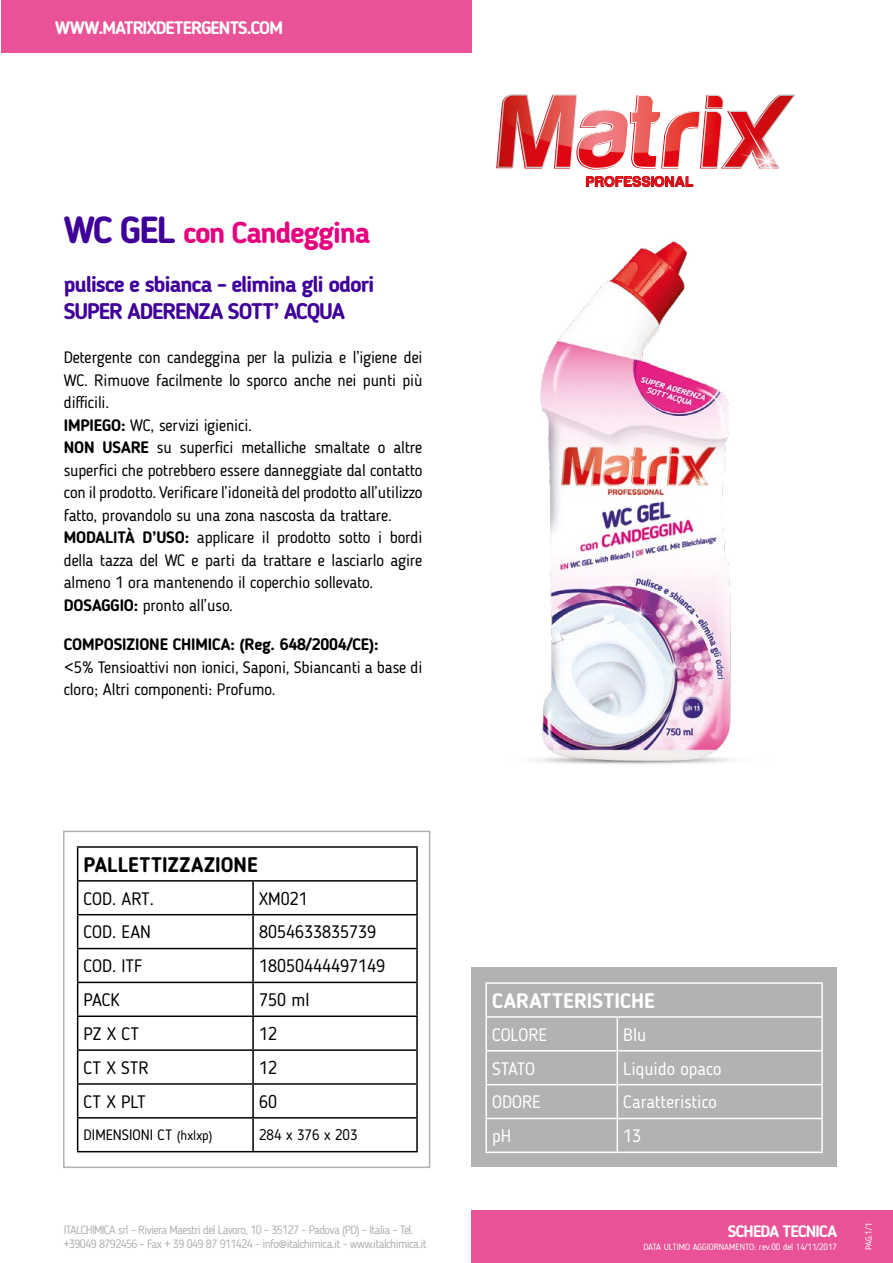
<style>
.page{position:relative;width:893px;height:1263px;background:#fff}
.page>*{position:absolute;margin:0;border:0;box-sizing:border-box;transform-origin:0 0}
.t1{font:700 30px "Blogger Sans";letter-spacing:-.05em;color:#e6007d}
.t2{font:700 22.5px/27px "Blogger Sans";letter-spacing:-.05em;color:#3f0099}
.t3{font:700 21px "Blogger Sans";letter-spacing:.005em;color:#000}
.t4{font:700 21px "Blogger Sans";letter-spacing:.005em;color:#fff}
.t5{font:18px "Blogger Sans";color:#000}
.t6{font:18px "Blogger Sans";color:#fff}
.t7{font:700 18px "Blogger Sans";letter-spacing:-.05em;color:#fff}
.t8{font:16.5px/22.5px "Blogger Sans";letter-spacing:-.01em;color:#000}
.t9{font:700 16.5px "Blogger Sans";letter-spacing:-.01em;color:#000}
.t10{font:700 16.5px "Blogger Sans";letter-spacing:-.05em;color:#fff}
.t11{font:15px "Blogger Sans";color:#000}
.t12{font:14.55px "Harabara";letter-spacing:.07em;color:#e30613}
.t13{font:12px/14.4px "Blogger Sans";letter-spacing:-.05em;color:#b3b2b2}
.t14{font:9px "Blogger Sans";color:#fff}
.s1{font-size:37.5px;color:#3f0099}
.s2{font-weight:700}
.s3{font-size:13.5px}
</style>
<div class="page">
<div style="left:471px;top:967px;width:366px;height:200px;background:#b3b2b2"></div>
<div style="left:63px;top:831px;width:367px;height:337px;border:2px solid #b3b2b2"></div>
<svg style="left:496px;top:94px;width:300px;height:93px"></svg>
<div style="left:471px;top:1210px;width:422px;height:53px;background:#ea5297"></div>
<div style="left:1px;top:1px;width:470px;height:52px;background:#ea5297"></div>
<hr style="left:485px;top:982px;width:132px;height:2px;background:#fff">
<hr style="left:485px;top:984px;width:2px;height:32px;background:#fff">
<hr style="left:617px;top:982px;width:206px;height:2px;background:#fff">
<hr style="left:821px;top:984px;width:2px;height:32px;background:#fff">
<hr style="left:485px;top:1016px;width:132px;height:2px;background:#fff">
<hr style="left:485px;top:1018px;width:2px;height:32px;background:#fff">
<hr style="left:617px;top:1016px;width:206px;height:2px;background:#fff">
<hr style="left:617px;top:1018px;width:1px;height:32px;background:#fff">
<hr style="left:821px;top:1018px;width:2px;height:32px;background:#fff">
<hr style="left:485px;top:1050px;width:132px;height:1px;background:#fff">
<hr style="left:485px;top:1051px;width:2px;height:33px;background:#fff">
<hr style="left:617px;top:1050px;width:206px;height:1px;background:#fff">
<hr style="left:617px;top:1051px;width:1px;height:33px;background:#fff">
<hr style="left:821px;top:1051px;width:2px;height:33px;background:#fff">
<hr style="left:485px;top:1084px;width:132px;height:1px;background:#fff">
<hr style="left:485px;top:1085px;width:2px;height:33px;background:#fff">
<hr style="left:617px;top:1084px;width:206px;height:1px;background:#fff">
<hr style="left:617px;top:1085px;width:1px;height:33px;background:#fff">
<hr style="left:821px;top:1085px;width:2px;height:33px;background:#fff">
<hr style="left:485px;top:1118px;width:132px;height:1px;background:#fff">
<hr style="left:485px;top:1119px;width:2px;height:32px;background:#fff">
<hr style="left:617px;top:1118px;width:206px;height:1px;background:#fff">
<hr style="left:617px;top:1119px;width:1px;height:32px;background:#fff">
<hr style="left:821px;top:1119px;width:2px;height:32px;background:#fff">
<hr style="left:485px;top:1151px;width:132px;height:2px;background:#fff">
<hr style="left:617px;top:1151px;width:206px;height:2px;background:#fff">
<hr style="left:77px;top:846px;width:176px;height:2px;background:#000">
<hr style="left:77px;top:848px;width:1px;height:32px;background:#000">
<hr style="left:253px;top:846px;width:165px;height:2px;background:#000">
<hr style="left:416px;top:848px;width:2px;height:32px;background:#000">
<hr style="left:77px;top:880px;width:176px;height:1px;background:#000">
<hr style="left:77px;top:881px;width:1px;height:33px;background:#000">
<hr style="left:253px;top:880px;width:165px;height:1px;background:#000">
<hr style="left:252px;top:881px;width:2px;height:33px;background:#000">
<hr style="left:416px;top:881px;width:2px;height:33px;background:#000">
<hr style="left:77px;top:914px;width:176px;height:1px;background:#000">
<hr style="left:77px;top:915px;width:1px;height:33px;background:#000">
<hr style="left:253px;top:914px;width:165px;height:1px;background:#000">
<hr style="left:252px;top:915px;width:2px;height:33px;background:#000">
<hr style="left:416px;top:915px;width:2px;height:33px;background:#000">
<hr style="left:77px;top:948px;width:176px;height:1px;background:#000">
<hr style="left:77px;top:949px;width:1px;height:33px;background:#000">
<hr style="left:253px;top:948px;width:165px;height:1px;background:#000">
<hr style="left:252px;top:949px;width:2px;height:33px;background:#000">
<hr style="left:416px;top:949px;width:2px;height:33px;background:#000">
<hr style="left:77px;top:982px;width:176px;height:1px;background:#000">
<hr style="left:77px;top:983px;width:1px;height:32px;background:#000">
<hr style="left:253px;top:982px;width:165px;height:1px;background:#000">
<hr style="left:252px;top:983px;width:2px;height:32px;background:#000">
<hr style="left:416px;top:983px;width:2px;height:32px;background:#000">
<hr style="left:77px;top:1015px;width:176px;height:2px;background:#000">
<hr style="left:77px;top:1017px;width:1px;height:32px;background:#000">
<hr style="left:253px;top:1015px;width:165px;height:2px;background:#000">
<hr style="left:252px;top:1017px;width:2px;height:32px;background:#000">
<hr style="left:416px;top:1017px;width:2px;height:32px;background:#000">
<hr style="left:77px;top:1049px;width:176px;height:2px;background:#000">
<hr style="left:77px;top:1051px;width:1px;height:32px;background:#000">
<hr style="left:253px;top:1049px;width:165px;height:2px;background:#000">
<hr style="left:252px;top:1051px;width:2px;height:32px;background:#000">
<hr style="left:416px;top:1051px;width:2px;height:32px;background:#000">
<hr style="left:77px;top:1083px;width:176px;height:2px;background:#000">
<hr style="left:77px;top:1085px;width:1px;height:32px;background:#000">
<hr style="left:253px;top:1083px;width:165px;height:2px;background:#000">
<hr style="left:252px;top:1085px;width:2px;height:32px;background:#000">
<hr style="left:416px;top:1085px;width:2px;height:32px;background:#000">
<hr style="left:77px;top:1117px;width:176px;height:1px;background:#000">
<hr style="left:77px;top:1118px;width:1px;height:33px;background:#000">
<hr style="left:253px;top:1117px;width:165px;height:1px;background:#000">
<hr style="left:252px;top:1118px;width:2px;height:33px;background:#000">
<hr style="left:416px;top:1118px;width:2px;height:33px;background:#000">
<hr style="left:77px;top:1151px;width:176px;height:1px;background:#000">
<hr style="left:253px;top:1151px;width:165px;height:1px;background:#000">
<img style="left:536px;top:241px;width:198px;height:523px">
<p class="t7" style="left:55px;top:17px;width:229px">WWW.MATRIXDETERGENTS.COM</p>
<h1 class="t1" style="left:64px;top:214px;width:308px"><span class="s1">WC GEL</span> con Candeggina</h1>
<h2 class="t2" style="left:64px;top:270px;width:312px">pulisce e sbianca - elimina gli odori<br>SUPER ADERENZA SOTT’ ACQUA</h2>
<p class="t8" style="left:64px;top:346px;width:360px">Detergente con candeggina per la pulizia e l’igiene dei WC. Rimuove facilmente lo sporco anche nei punti più difficili.<br><span class="s2">IMPIEGO:</span> WC, servizi igienici.<br><span class="s2">NON USARE</span> su superfici metalliche smaltate o altre superfici che potrebbero essere danneggiate dal contatto con il prodotto. Verificare l’idoneità del prodotto all’utilizzo fatto, provandolo su una zona nascosta da trattare.<br><span class="s2">MODALITÀ D’USO:</span> applicare il prodotto sotto i bordi della tazza del WC e parti da trattare e lasciarlo agire almeno 1 ora mantenendo il coperchio sollevato.<br><span class="s2">DOSAGGIO:</span> pronto all’uso.</p>
<p class="t9" style="left:64px;top:635px;width:316px">COMPOSIZIONE CHIMICA: (Reg. 648/2004/CE):</p>
<p class="t8" style="left:64px;top:656px;width:360px">&lt;5% Tensioattivi non ionici, Saponi, Sbiancanti a base di cloro; Altri componenti: Profumo.</p>
<p class="t3" style="left:84px;top:852px;width:176px">PALLETTIZZAZIONE</p>
<p class="t5" style="left:84px;top:888px;width:72px">COD. ART.</p>
<p class="t5" style="left:259px;top:888px;width:50px">XM021</p>
<p class="t5" style="left:84px;top:921px;width:69px">COD. EAN</p>
<p class="t5" style="left:259px;top:921px;width:118px">8054633835739</p>
<p class="t5" style="left:84px;top:955px;width:61px">COD. ITF</p>
<p class="t5" style="left:259px;top:955px;width:128px">18050444497149</p>
<p class="t5" style="left:84px;top:989px;width:37px">PACK</p>
<p class="t5" style="left:259px;top:989px;width:52px">750 ml</p>
<p class="t5" style="left:84px;top:1023px;width:57px">PZ X CT</p>
<p class="t5" style="left:259px;top:1023px;width:19px">12</p>
<p class="t5" style="left:84px;top:1057px;width:67px">CT X STR</p>
<p class="t5" style="left:259px;top:1057px;width:19px">12</p>
<p class="t5" style="left:84px;top:1091px;width:64px">CT X PLT</p>
<p class="t5" style="left:259px;top:1091px;width:19px">60</p>
<p class="t11" style="left:84px;top:1126px;width:130px">DIMENSIONI CT <span class="s3">(hxlxp)</span></p>
<p class="t11" style="left:259px;top:1126px;width:100px">284 x 376 x 203</p>
<p class="t12" style="left:586px;top:174px;width:108px">PROFESSIONAL</p>
<p class="t4" style="left:492px;top:988px;width:164px">CARATTERISTICHE</p>
<p class="t6" style="left:492px;top:1024px;width:56px">COLORE</p>
<p class="t6" style="left:623px;top:1024px;width:25px">Blu</p>
<p class="t6" style="left:492px;top:1057px;width:44px">STATO</p>
<p class="t6" style="left:623px;top:1057px;width:100px">Liquido opaco</p>
<p class="t6" style="left:492px;top:1091px;width:50px">ODORE</p>
<p class="t6" style="left:623px;top:1091px;width:95px">Caratteristico</p>
<p class="t6" style="left:492px;top:1125px;width:21px">pH</p>
<p class="t6" style="left:623px;top:1125px;width:19px">13</p>
<p class="t13" style="left:64px;top:1222px;width:364px">ITALCHIMICA srl - Riviera Maestri del Lavoro, 10 - 35127 - Padova (PD) - Italia - Tel. +39049 8792456 - Fax + 39 049 87 911424 - info@italchimica.it - www.italchimica.it</p>
<p class="t10" style="left:728px;top:1221px;width:111px">SCHEDA TECNICA</p>
<p class="t14" style="left:863px;top:1250px;width:29px;rotate:-90deg">PAG.1/1</p>
<p class="t14" style="left:643px;top:1242px;width:195px">DATA ULTIMO AGGIORNAMENTO: rev.00 del 14/11/2017</p>
</div>
